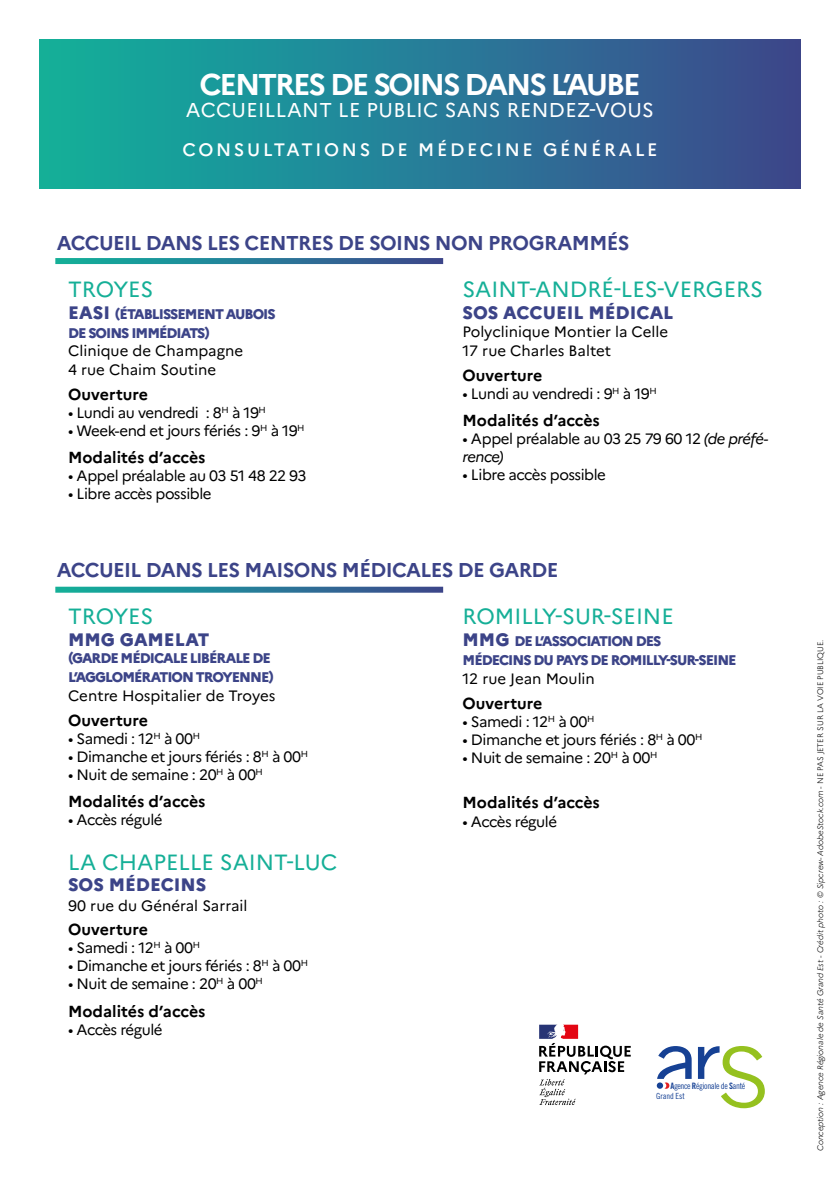
<style>
.page{position:relative;width:840px;height:1191px;background:#fff}
.page>*{position:absolute;margin:0;border:0;box-sizing:border-box;transform-origin:0 0}
.t1{font:700 30px "Marianne";letter-spacing:-.07em;color:#fff}
.t2{font:22px "Marianne";color:#15af97}
.t3{font:700 20px "Marianne";letter-spacing:-.03em;color:#3c4488}
.t4{font:20px "Marianne";letter-spacing:.02em;color:#fff}
.t5{font:800 18px "Marianne";color:#3c4488}
.t6{font:500 18px "Marianne";letter-spacing:.15em;color:#fff}
.t7{font:700 16px "Marianne";color:#000}
.t8{font:15px/18px "Marianne";letter-spacing:-.03em;color:#000}
.t9{font:15px/19.2px "Marianne";color:#000}
.t10{font:800 14px/19.2px "Marianne";letter-spacing:-.07em;color:#3c4488}
.t11{font:8.8px "Trade Gothic LT Std Cn 18";letter-spacing:-.04em;color:#164194}
.t12{font:8.4px "Trade Gothic LT Std Cn 18";letter-spacing:-.01em;color:#164194}
.t13{font:italic 300 8px "Marianne";color:#000}
.s1{font-size:18px}
.s2{font-style:italic}
.s3{font-family:"Trade Gothic LT Std Bd Cn 20"}
.s4{font-style:normal}
</style>
<div class="page">
<div style="left:40px;top:40px;width:759px;height:149px;background:linear-gradient(to right,#10b29e,#3d488e)"></div>
<svg style="left:55px;top:586px;width:388px;height:6px;background:#3f8ca2"></svg>
<svg style="left:656px;top:1046px;width:35px;height:42px"></svg>
<svg style="left:697px;top:1046px;width:67px;height:62px"></svg>
<svg style="left:539px;top:1024px;width:91px;height:81px"></svg>
<svg style="left:55px;top:258px;width:388px;height:6px;background:#287e96"></svg>
<h1 class="t1" style="left:199px;top:66px;width:442px">CENTRES DE SOINS DANS L’AUBE</h1>
<h3 class="t4" style="left:186px;top:98px;width:469px">ACCUEILLANT LE PUBLIC SANS RENDEZ-VOUS</h3>
<p class="t6" style="left:182px;top:138px;width:476px">CONSULTATIONS DE MÉDECINE GÉNÉRALE</p>
<h3 class="t3" style="left:57px;top:231px;width:574px">ACCUEIL DANS LES CENTRES DE SOINS NON PROGRAMMÉS</h3>
<h2 class="t2" style="left:68px;top:276px;width:87px">TROYES</h2>
<p class="t10" style="left:68px;top:304px;width:209px"><span class="s1">EASI</span> (ÉTABLISSEMENT AUBOIS<br>DE SOINS IMMÉDIATS)</p>
<p class="t9" style="left:68px;top:341px;width:176px">Clinique de Champagne<br>4 rue Chaim Soutine</p>
<p class="t7" style="left:68px;top:385px;width:81px">Ouverture</p>
<p class="t8" style="left:68px;top:404px;width:199px">• Lundi au vendredi : 8<sup>H</sup> à 19<sup>H</sup></p>
<p class="t8" style="left:68px;top:422px;width:238px">• Week-end et jours fériés : 9<sup>H</sup> à 19<sup>H</sup></p>
<p class="t7" style="left:68px;top:448px;width:139px">Modalités d’accès</p>
<p class="t8" style="left:68px;top:467px;width:240px">• Appel préalable au 03 51 48 22 93</p>
<p class="t8" style="left:68px;top:485px;width:145px">• Libre accès possible</p>
<h2 class="t2" style="left:462px;top:276px;width:302px">SAINT-ANDRÉ-LES-VERGERS</h2>
<p class="t5" style="left:462px;top:301px;width:212px">SOS ACCUEIL MÉDICAL</p>
<p class="t9" style="left:462px;top:322px;width:207px">Polyclinique Montier la Celle<br>17 rue Charles Baltet</p>
<p class="t7" style="left:462px;top:365px;width:81px">Ouverture</p>
<p class="t8" style="left:462px;top:384px;width:195px">• Lundi au vendredi : 9<sup>H</sup> à 19<sup>H</sup></p>
<p class="t7" style="left:462px;top:411px;width:139px">Modalités d’accès</p>
<p class="t8" style="left:462px;top:430px;width:307px">• Appel préalable au 03 25 79 60 12 <span class="s2">(de préfé&shy;rence)</span></p>
<p class="t8" style="left:462px;top:466px;width:145px">• Libre accès possible</p>
<h3 class="t3" style="left:57px;top:558px;width:503px">ACCUEIL DANS LES MAISONS MÉDICALES DE GARDE</h3>
<h2 class="t2" style="left:68px;top:603px;width:87px">TROYES</h2>
<p class="t5" style="left:68px;top:628px;width:143px">MMG GAMELAT</p>
<p class="t10" style="left:68px;top:648px;width:207px">(GARDE MÉDICALE LIBÉRALE DE<br>L’AGGLOMÉRATION TROYENNE)</p>
<p class="t9" style="left:68px;top:686px;width:209px">Centre Hospitalier de Troyes</p>
<p class="t7" style="left:68px;top:710px;width:81px">Ouverture</p>
<p class="t8" style="left:68px;top:729px;width:133px">• Samedi : 12<sup>H</sup> à 00<sup>H</sup></p>
<p class="t8" style="left:68px;top:747px;width:241px">• Dimanche et jours fériés : 8<sup>H</sup> à 00<sup>H</sup></p>
<p class="t8" style="left:68px;top:765px;width:196px">• Nuit de semaine : 20<sup>H</sup> à 00<sup>H</sup></p>
<p class="t7" style="left:68px;top:792px;width:139px">Modalités d’accès</p>
<p class="t8" style="left:68px;top:811px;width:96px">• Accès régulé</p>
<h2 class="t2" style="left:68px;top:848px;width:271px">LA CHAPELLE SAINT-LUC</h2>
<p class="t5" style="left:68px;top:874px;width:140px">SOS MÉDECINS</p>
<p class="t9" style="left:68px;top:895px;width:181px">90 rue du Général Sarrail</p>
<p class="t7" style="left:68px;top:920px;width:81px">Ouverture</p>
<p class="t8" style="left:68px;top:939px;width:133px">• Samedi : 12<sup>H</sup> à 00<sup>H</sup></p>
<p class="t8" style="left:68px;top:957px;width:241px">• Dimanche et jours fériés : 8<sup>H</sup> à 00<sup>H</sup></p>
<p class="t8" style="left:68px;top:975px;width:196px">• Nuit de semaine : 20<sup>H</sup> à 00<sup>H</sup></p>
<p class="t7" style="left:68px;top:1001px;width:139px">Modalités d’accès</p>
<p class="t8" style="left:68px;top:1020px;width:96px">• Accès régulé</p>
<h2 class="t2" style="left:462px;top:603px;width:212px">ROMILLY-SUR-SEINE</h2>
<p class="t10" style="left:462px;top:631px;width:275px"><span class="s1">MMG</span> DE L’ASSOCIATION DES<br>MÉDECINS DU PAYS DE ROMILLY-SUR-SEINE</p>
<p class="t9" style="left:462px;top:669px;width:134px">12 rue Jean Moulin</p>
<p class="t7" style="left:462px;top:693px;width:81px">Ouverture</p>
<p class="t8" style="left:462px;top:713px;width:133px">• Samedi : 12<sup>H</sup> à 00<sup>H</sup></p>
<p class="t8" style="left:462px;top:731px;width:241px">• Dimanche et jours fériés : 8<sup>H</sup> à 00<sup>H</sup></p>
<p class="t8" style="left:462px;top:749px;width:196px">• Nuit de semaine : 20<sup>H</sup> à 00<sup>H</sup></p>
<p class="t7" style="left:462px;top:793px;width:139px">Modalités d’accès</p>
<p class="t8" style="left:462px;top:812px;width:96px">• Accès régulé</p>
<p class="t11" style="left:670px;top:1080px;width:76px"><span class="s3">A</span>gence <span class="s3">R</span>égionale de <span class="s3">S</span>anté</p>
<p class="t12" style="left:656px;top:1091px;width:30px">Grand Est</p>
<p class="t13" style="left:814px;top:1151px;width:513px;rotate:-90deg">Conception : Agence Régionale de Santé Grand Est - Crédit photo : © Sipcrew- AdobeStock.com - <span class="s4">NE PAS JETER SUR LA VOIE PUBLIQUE.</span></p>
</div>
